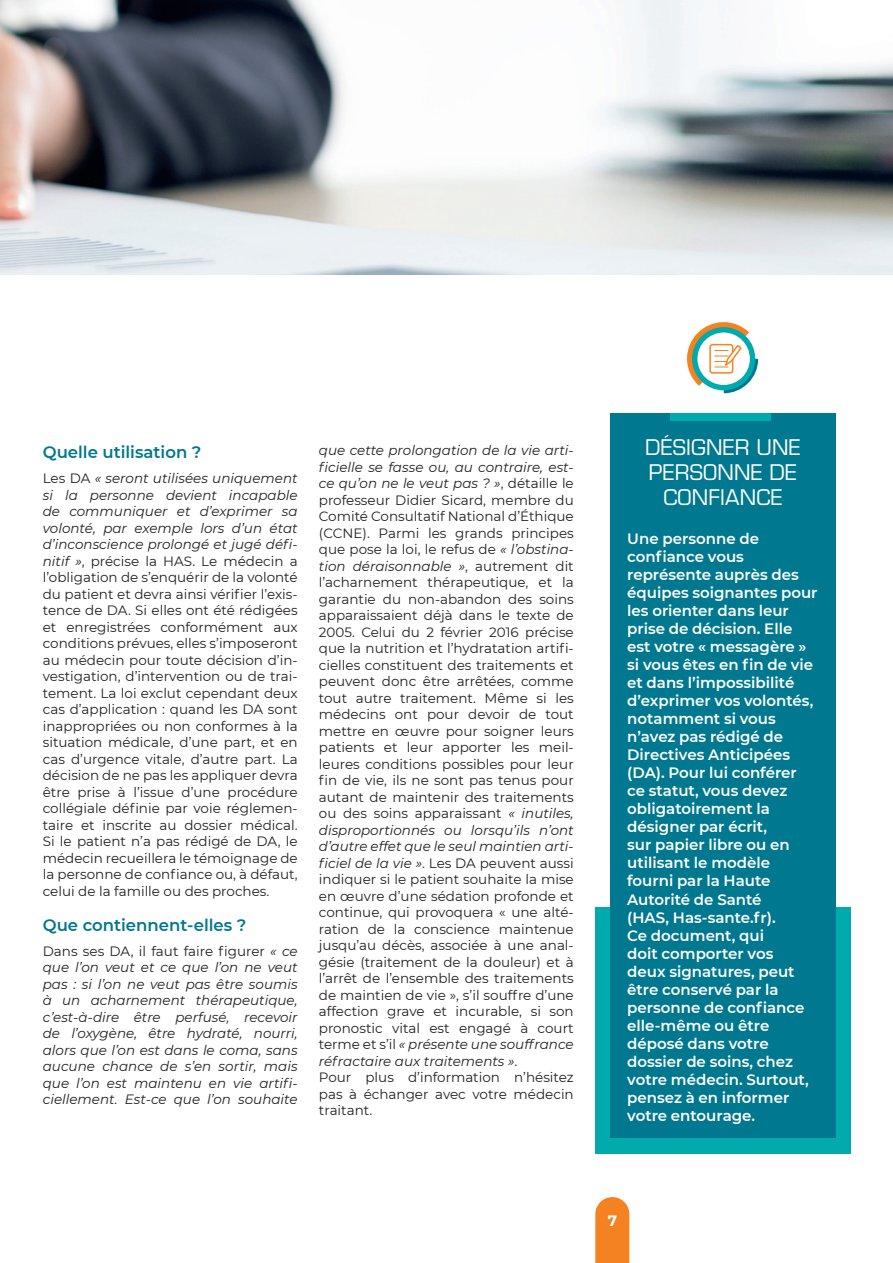
<style>
.page{position:relative;width:893px;height:1263px;background:#fff}
.page>*{position:absolute;margin:0;border:0;box-sizing:border-box;transform-origin:0 0}
.t1{font:21px/25.2px "Eurostile LT Std";letter-spacing:.01em;color:#fff;text-align:center}
.t2{font:600 16.5px "Montserrat";color:#00788f}
.t3{font:600 15px/18px "Montserrat";color:#fff}
.t4{font:700 15px "Montserrat";color:#fff}
.t5{font:13.5px/16.5px "Montserrat";color:#231f20;text-align:justify}
.t6{font:italic 13.5px/16.5px "Montserrat";color:#231f20;text-align:justify}
.s1{font-style:italic}
.s2{font-style:normal}
</style>
<div class="page">
<svg style="left:595px;top:1197px;width:34px;height:66px;background:#f58a2e"></svg>
<img style="left:0;top:0;width:893px;height:275px">
<div style="left:595px;top:907px;width:255px;height:246px;background:#00aaad"></div>
<div style="left:610px;top:413px;width:226px;height:724px;background:#00788f"></div>
<div style="left:671px;top:413px;width:100px;height:7px;background:#00aaad"></div>
<svg style="left:687px;top:322px;width:72px;height:72px"></svg>
<p class="t2" style="left:43px;top:441px;width:160px">Quelle utilisation ?</p>
<p class="t5" style="left:43px;top:470px;width:256px">Les DA <span class="s1">« seront utilisées uniquement si la personne devient incapable de communiquer et d’exprimer sa volonté, par exemple lors d’un état d’inconscience prolongé et jugé défi&shy;nitif »</span>, précise la HAS. Le médecin a l’obligation de s’enquérir de la volonté du patient et devra ainsi vérifier l’exis&shy;tence de DA. Si elles ont été rédigées et enregistrées conformément aux conditions prévues, elles s’imposeront au médecin pour toute décision d’in&shy;vestigation, d’intervention ou de trai&shy;tement. La loi exclut cependant deux cas d’application : quand les DA sont inappropriées ou non conformes à la situation médicale, d’une part, et en cas d’urgence vitale, d’autre part. La décision de ne pas les appliquer devra être prise à l’issue d’une procédure collégiale définie par voie réglemen&shy;taire et inscrite au dossier médical.<br>Si le patient n’a pas rédigé de DA, le médecin recueillera le témoignage de la personne de confiance ou, à défaut, celui de la famille ou des proches.</p>
<p class="t2" style="left:43px;top:913px;width:205px">Que contiennent-elles ?</p>
<p class="t6" style="left:43px;top:942px;width:256px"><span class="s2">Dans ses DA, il faut faire figurer</span> « ce que l’on veut et ce que l’on ne veut pas : si l’on ne veut pas être soumis à un acharnement thérapeutique, c’est-à-dire être perfusé, recevoir de l’oxygène, être hydraté, nourri, alors que l’on est dans le coma, sans aucune chance de s’en sortir, mais que l’on est maintenu en vie artifi&shy;ciellement. Est-ce que l’on souhaite</p>
<p class="t5" style="left:319px;top:442px;width:256px;text-align:left"><span class="s1">que cette prolongation de la vie arti&shy;ficielle se fasse ou, au contraire, est&shy;ce qu’on ne le veut pas ? »</span>, détaille le professeur Didier Sicard, membre du Comité Consultatif National d’Éthique (CCNE). Parmi les grands principes que pose la loi, le refus de <span class="s1">« l’obstina&shy;tion déraisonnable »</span>, autrement dit l’acharnement thérapeutique, et la garantie du non-abandon des soins apparaissaient déjà dans le texte de 2005. Celui du 2 février 2016 précise que la nutrition et l’hydratation artifi&shy;cielles constituent des traitements et peuvent donc être arrêtées, comme tout autre traitement. Même si les médecins ont pour devoir de tout mettre en œuvre pour soigner leurs patients et leur apporter les meil&shy;leures conditions possibles pour leur fin de vie, ils ne sont pas tenus pour autant de maintenir des traitements ou des soins apparaissant <span class="s1">« inutiles, disproportionnés ou lorsqu’ils n’ont d’autre effet que le seul maintien arti&shy;ficiel de la vie »</span>. Les DA peuvent aussi indiquer si le patient souhaite la mise en œuvre d’une sédation profonde et continue, qui provoquera « une alté&shy;ration de la conscience maintenue jusqu’au décès, associée à une anal&shy;gésie (traitement de la douleur) et à l’arrêt de l’ensemble des traitements de maintien de vie », s’il souffre d’une affection grave et incurable, si son pronostic vital est engagé à court terme et s’il <span class="s1">« présente une souffrance réfractaire aux traitements »</span>.<br>Pour plus d’information n’hésitez pas à échanger avec votre médecin traitant.</p>
<h1 class="t1" style="left:645px;top:435px;width:157px">DÉSIGNER UNE<br>PERSONNE DE<br>CONFIANCE</h1>
<p class="t3" style="left:627px;top:529px;width:192px">Une personne de confiance vous représente auprès des équipes soignantes pour les orienter dans leur prise de décision. Elle est votre « messagère » si vous êtes en fin de vie et dans l’impossibilité d’exprimer vos volontés, notamment si vous n’avez pas rédigé de<br>Directives Anticipées (DA). Pour lui conférer ce statut, vous devez obligatoirement la désigner par écrit,<br>sur papier libre ou en utilisant le modèle fourni par la Haute<br>Autorité de Santé<br>(HAS, Has-sante.fr).<br>Ce document, qui<br>doit comporter vos<br>deux signatures, peut être conservé par la personne de confiance elle-même ou être déposé dans votre dossier de soins, chez votre médecin. Surtout, pensez à en informer votre entourage.</p>
<p class="t4" style="left:608px;top:1210px;width:11px">7</p>
</div>
